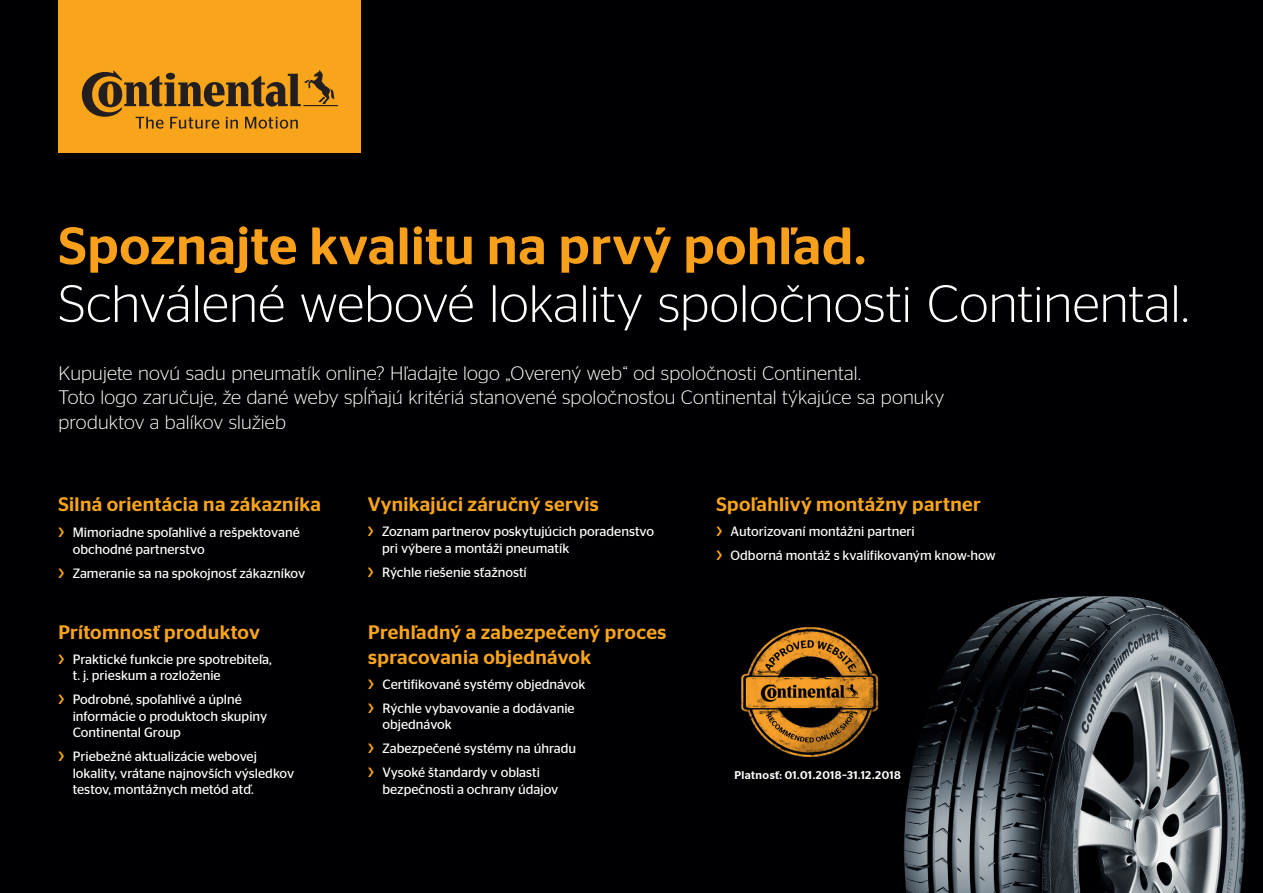
<style>
.page{position:relative;width:1263px;height:893px;background:#000002}
.page>*{position:absolute;margin:0;border:0;box-sizing:border-box;transform-origin:0 0}
.t1{font:300 52.5px "Continental Stag Sans";letter-spacing:.005em;color:#fff}
.t2{font:500 52.5px "Continental Stag Sans";letter-spacing:.015em;color:#f89f1c}
.t3{font:300 19.5px/24.8px "Continental Stag Sans";letter-spacing:.01em;color:#fff}
.t4{font:500 19.5px/24.8px "Continental Stag Sans";letter-spacing:.02em;color:#f9a51b}
.t5{font:13.5px/16.5px "Continental Stag Sans";color:#fff}
.t6{font:500 13.5px/24px "Continental Stag Sans";color:#f9a51b}
.t7{font:500 11.25px "Continental Stag Sans";letter-spacing:.035em;color:#fff}
</style>
<div class="page">
<div style="left:58px;top:0;width:303px;height:152px;background:#f9a51b"></div>
<svg style="left:82px;top:70px;width:256px;height:59px"></svg>
<img style="left:904px;top:596px;width:342px;height:297px">
<img style="left:741px;top:627px;width:138px;height:131px">
<h1 class="t2" style="left:59px;top:216px;width:809px">Spoznajte kvalitu na prvý pohľad.</h1>
<h1 class="t1" style="left:59px;top:275px;width:1132px">Schválené webové lokality spoločnosti Continental.</h1>
<h2 class="t3" style="left:58px;top:360px;width:887px">Kupujete novú sadu pneumatík online? Hľadajte logo „Overený web“ od spoločnosti Continental.<br>Toto logo zaručuje, že dané weby spĺňajú kritériá stanovené spoločnosťou Continental týkajúce sa ponuky produktov a balíkov služieb</h2>
<h2 class="t4" style="left:58px;top:492px;width:264px">Silná orientácia na zákazníka</h2>
<p class="t5" style="left:73px;top:524px;width:229px">Mimoriadne spoľahlivé a rešpektované obchodné partnerstvo</p>
<p class="t5" style="left:73px;top:565px;width:234px">Zameranie sa na spokojnosť zákazníkov</p>
<p class="t6" style="left:58px;top:521px;width:7px">&gt;</p>
<p class="t6" style="left:58px;top:561px;width:7px">&gt;</p>
<h2 class="t4" style="left:58px;top:620px;width:203px">Prítomnosť produktov</h2>
<p class="t5" style="left:73px;top:651px;width:201px">Praktické funkcie pre spotrebiteľa, t. j. prieskum a rozloženie</p>
<p class="t5" style="left:73px;top:691px;width:196px">Podrobné, spoľahlivé a úplné informácie o produktoch skupiny<br>Continental Group</p>
<p class="t5" style="left:73px;top:748px;width:223px">Priebežné aktualizácie webovej lokality, vrátane najnovších výsledkov testov, montážnych metód atď.</p>
<p class="t6" style="left:58px;top:647px;width:7px">&gt;</p>
<p class="t6" style="left:58px;top:688px;width:7px">&gt;</p>
<p class="t6" style="left:58px;top:745px;width:7px">&gt;</p>
<h2 class="t4" style="left:368px;top:492px;width:232px">Vynikajúci záručný servis</h2>
<p class="t5" style="left:382px;top:523px;width:274px">Zoznam partnerov poskytujúcich poradenstvo pri výbere a montáži pneumatík</p>
<p class="t5" style="left:382px;top:564px;width:146px">Rýchle riešenie sťažností</p>
<p class="t6" style="left:368px;top:519px;width:7px">&gt;</p>
<p class="t6" style="left:368px;top:560px;width:7px">&gt;</p>
<h2 class="t4" style="left:368px;top:620px;width:300px">Prehľadný a zabezpečený proces spracovania objednávok</h2>
<p class="t5" style="left:382px;top:672px;width:204px;line-height:24px">Certifikované systémy objednávok<br>Rýchle vybavovanie a dodávanie</p>
<p class="t5" style="left:382px;top:712px;width:195px;line-height:24px">objednávok<br>Zabezpečené systémy na úhradu<br>Vysoké štandardy v oblasti</p>
<p class="t5" style="left:382px;top:781px;width:177px">bezpečnosti a ochrany údajov</p>
<p class="t6" style="left:368px;top:672px;width:7px">&gt; &gt;</p>
<p class="t6" style="left:368px;top:737px;width:7px">&gt; &gt;</p>
<h2 class="t4" style="left:716px;top:492px;width:266px">Spoľahlivý montážny partner</h2>
<p class="t5" style="left:731px;top:519px;width:267px;line-height:24px">Autorizovaní montážni partneri<br>Odborná montáž s kvalifikovaným know-how</p>
<p class="t6" style="left:716px;top:519px;width:7px">&gt; &gt;</p>
<p class="t7" style="left:734px;top:769px;width:168px">Platnosť: 01.01.2018–31.12.2018</p>
</div>
